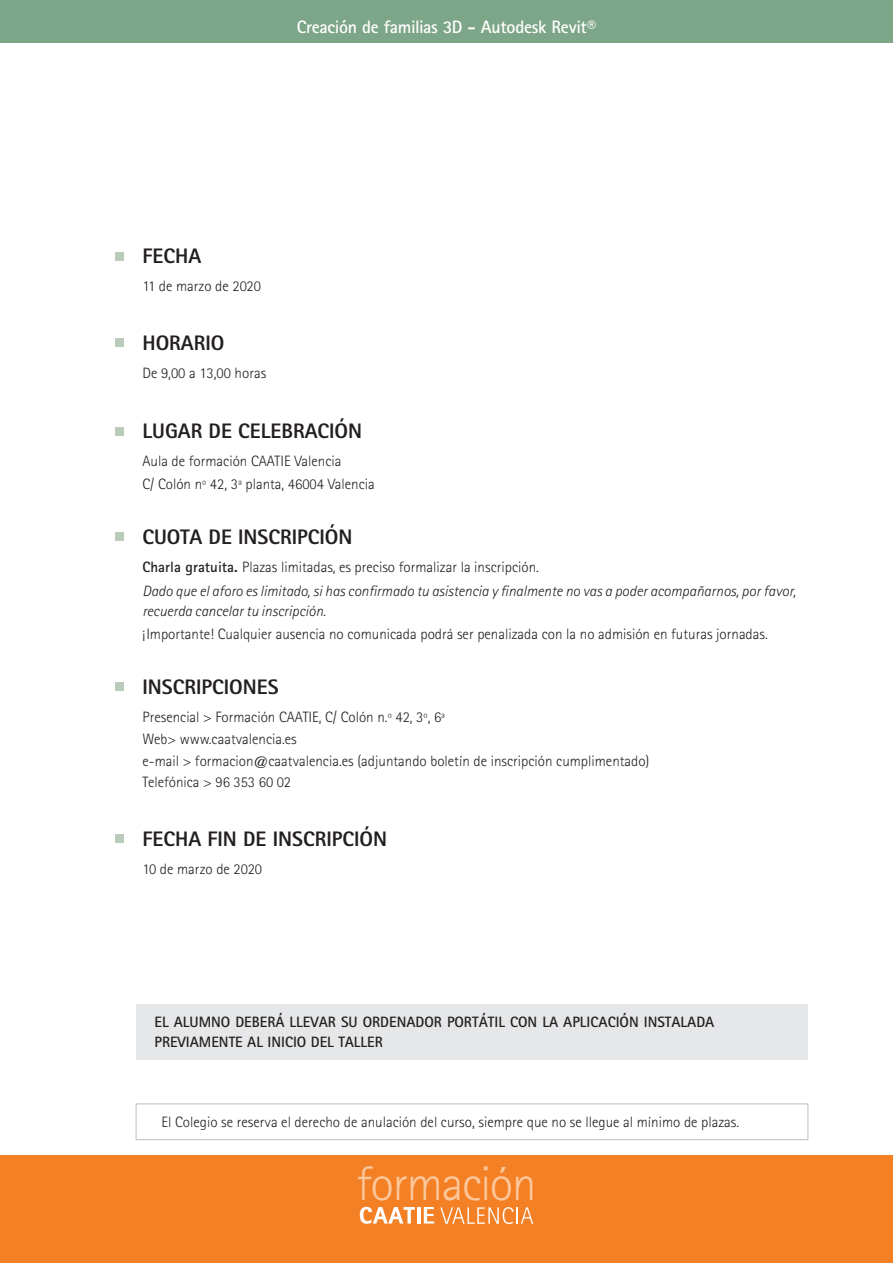
<style>
.page{position:relative;width:893px;height:1263px;background:#fff}
.page>*{position:absolute;margin:0;border:0;box-sizing:border-box;transform-origin:0 0}
.t1{font:300 48.75px "Rotis Sans Serif";letter-spacing:-.025em;color:#fcc89c}
.titulo_4{font:800 21px "Rotis Sans Serif";color:#231f20}
.cabecera_nombre_curs{font:700 18px "Rotis Sans Serif";letter-spacing:-.015em;color:#fff}
.texto{font:300 15px "Rotis Sans Serif";color:#231f20}
.texto-2{font:italic 300 15px/19.5px "Rotis Sans Serif";color:#231f20}
.texto-3{font:700 15px/19.5px "Rotis Sans Serif";color:#231f20}
.s1{font-weight:700}
</style>
<div class="page">
<div style="left:0;top:1156px;width:893px;height:107px;background:#f48026"></div>
<svg style="left:360px;top:1207px;width:55px;height:17px"></svg>
<hr style="left:417px;top:1207px;width:3px;height:16px;background:#fff">
<svg style="left:424px;top:1207px;width:10px;height:16px"></svg>
<svg style="left:440px;top:1207px;width:93px;height:17px"></svg>
<div style="left:0;top:0;width:893px;height:42px;background:#7da587"></div>
<div style="left:115px;top:252px;width:8px;height:8px;background:#bacbbb"></div>
<div style="left:115px;top:427px;width:8px;height:9px;background:#bacbbb"></div>
<div style="left:115px;top:338px;width:8px;height:9px;background:#bacbbb"></div>
<div style="left:115px;top:533px;width:8px;height:8px;background:#bacbbb"></div>
<div style="left:115px;top:682px;width:8px;height:9px;background:#bacbbb"></div>
<div style="left:115px;top:834px;width:8px;height:9px;background:#bacbbb"></div>
<div style="left:136px;top:1103px;width:672px;height:37px;border:1px solid #bcbdc0"></div>
<div style="left:136px;top:1004px;width:672px;height:55px;background:#e6e7e9"></div>
<p class="cabecera_nombre_curs" style="left:297px;top:16px;width:301px">Creación de familias 3D - Autodesk Revit®</p>
<p class="titulo_4" style="left:142px;top:243px;width:60px">FECHA</p>
<p class="texto" style="left:142px;top:277px;width:120px">11 de marzo de 2020</p>
<p class="titulo_4" style="left:142px;top:330px;width:84px">HORARIO</p>
<p class="texto" style="left:142px;top:365px;width:125px">De 9,00 a 13,00 horas</p>
<p class="titulo_4" style="left:142px;top:417px;width:221px">LUGAR DE CELEBRACIÓN</p>
<p class="texto" style="left:142px;top:452px;width:201px">Aula de formación CAATIE Valencia</p>
<p class="texto" style="left:142px;top:476px;width:234px">C/ Colón nº 42, 3ª planta, 46004 Valencia</p>
<p class="titulo_4" style="left:142px;top:524px;width:212px">CUOTA DE INSCRIPCIÓN</p>
<p class="texto" style="left:142px;top:559px;width:398px"><span class="s1">Charla gratuita.</span> Plazas limitadas, es preciso formalizar la inscripción.</p>
<p class="texto-2" style="left:142px;top:581px;width:655px">Dado que el aforo es limitado, si has confirmado tu asistencia y finalmente no vas a poder acompañarnos, por favor, recuerda cancelar tu inscripción.</p>
<p class="texto" style="left:142px;top:626px;width:627px">¡Importante! Cualquier ausencia no comunicada podrá ser penalizada con la no admisión en futuras jornadas.</p>
<p class="titulo_4" style="left:142px;top:674px;width:138px">INSCRIPCIONES</p>
<p class="texto" style="left:142px;top:709px;width:304px">Presencial &gt; Formación CAATIE, C/ Colón n.º 42, 3º, 6ª</p>
<p class="texto" style="left:142px;top:730px;width:156px">Web&gt; www.caatvalencia.es</p>
<p class="texto" style="left:142px;top:752px;width:509px">e-mail &gt; formacion@caatvalencia.es (adjuntando boletín de inscripción cumplimentado)</p>
<p class="texto" style="left:142px;top:773px;width:150px">Telefónica &gt; 96 353 60 02</p>
<p class="titulo_4" style="left:142px;top:826px;width:246px">FECHA FIN DE INSCRIPCIÓN</p>
<p class="texto" style="left:142px;top:861px;width:121px">10 de marzo de 2020</p>
<p class="texto-3" style="left:154px;top:1012px;width:561px">EL ALUMNO DEBERÁ LLEVAR SU ORDENADOR PORTÁTIL CON LA APLICACIÓN INSTALADA<br>PREVIAMENTE AL INICIO DEL TALLER</p>
<p class="texto" style="left:162px;top:1113px;width:579px">El Colegio se reserva el derecho de anulación del curso, siempre que no se llegue al mínimo de plazas.</p>
<h1 class="t1" style="left:356px;top:1155px;width:182px">formación</h1>
</div>
